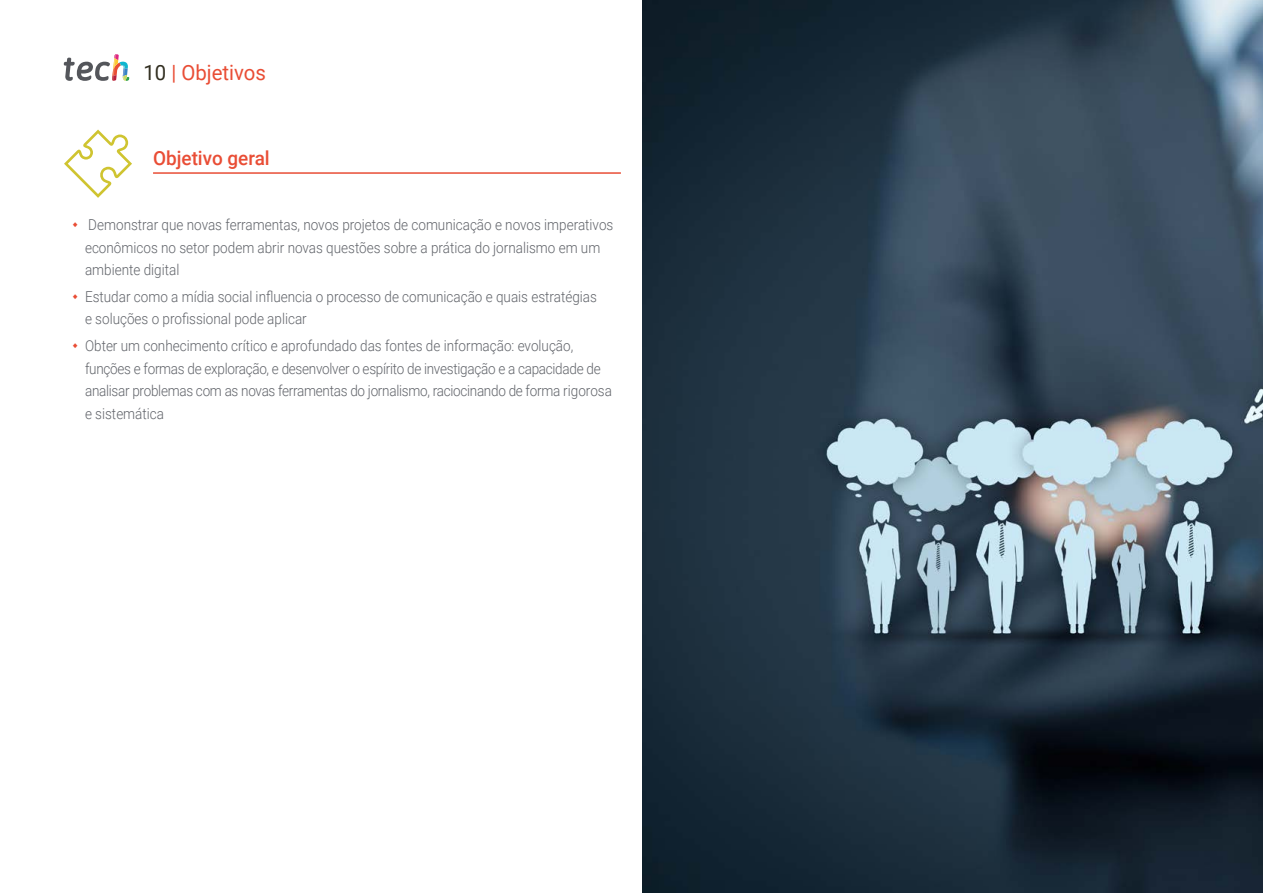
<style>
.page{position:relative;width:1263px;height:893px;background:#fff}
.page>*{position:absolute;margin:0;border:0;box-sizing:border-box;transform-origin:0 0}
.t1{font:21px "Roboto";color:#e94d35}
.t2{font:500 19.5px "Roboto";color:#e94d35}
.t3{font:300 15px/22.5px "Roboto";color:#61646a;scale:.9 1}
.t4{font:300 15px/22.5px "Roboto";letter-spacing:-.02em;color:#61646a;scale:.9 1}
.s1{color:#312e20}
</style>
<div class="page">
<hr style="left:153px;top:173px;width:468px;height:1px;background:#e94d35">
<svg style="left:64px;top:130px;width:68px;height:68px"></svg>
<svg style="left:64px;top:54px;width:65px;height:27px"></svg>
<img style="left:642px;top:0;width:621px;height:893px">
<h1 class="t1" style="left:144px;top:57px;width:124px"><span class="s1">10</span> | Objetivos</h1>
<h2 class="t2" style="left:153px;top:144px;width:118px">Objetivo geral</h2>
<p class="t3" style="left:85px;top:213px;width:588px">Demonstrar que novas ferramentas, novos projetos de comunicação e novos imperativos econômicos no setor podem abrir novas questões sobre a prática do jornalismo em um ambiente digital</p>
<p class="t3" style="left:85px;top:285px;width:570px">Estudar como a mídia social influencia o processo de comunicação e quais estratégias e soluções o profissional pode aplicar</p>
<p class="t4" style="left:85px;top:334px;width:587px">Obter um conhecimento crítico e aprofundado das fontes de informação: evolução, funções e formas de exploração, e desenvolver o espírito de investigação e a capacidade de analisar problemas com as novas ferramentas do jornalismo, raciocinando de forma rigorosa e sistemática</p>
</div>
